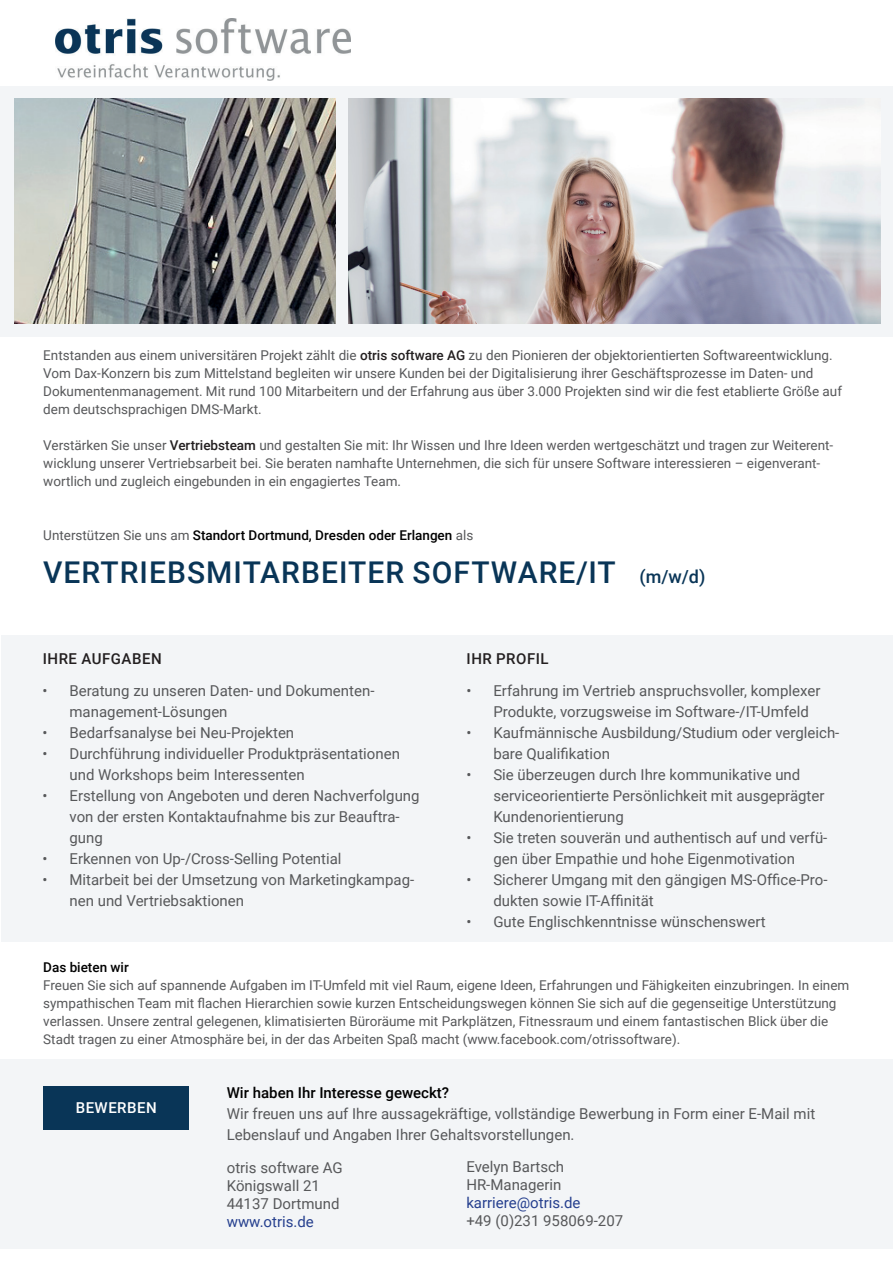
<style>
.page{position:relative;width:893px;height:1263px;background:#fff}
.page>*{position:absolute;margin:0;border:0;box-sizing:border-box;transform-origin:0 0}
.t1{font:500 30px "Roboto";letter-spacing:.035em;color:#093557}
.t2{font:15px/21px "Roboto";color:#57585a}
.t3{font:15px "Roboto";color:#253f8e}
.t4{font:500 15px "Roboto";color:#000}
.t5{font:500 15px "Roboto";letter-spacing:.035em;color:#231f20}
.t6{font:500 15px "Roboto";letter-spacing:.035em;color:#fff}
.t7{font:13.5px/18px "Roboto";color:#57585a}
.t8{font:500 13.5px "Roboto";color:#000}
.s1{font-weight:500;color:#231f20}
.s2{font-weight:400;color:#57585a}
.s3{font-size:18px}
</style>
<div class="page">
<div style="left:0;top:86px;width:893px;height:251px;background:#f3f5f7"></div>
<img style="left:15px;top:98px;width:320px;height:225px">
<img style="left:55px;top:19px;width:295px;height:61px">
<img style="left:348px;top:98px;width:532px;height:225px">
<div style="left:2px;top:635px;width:891px;height:307px;background:#f3f5f7"></div>
<div style="left:0;top:1059px;width:893px;height:190px;background:#f3f5f7"></div>
<div style="left:43px;top:1086px;width:146px;height:44px;background:#093557"></div>
<p class="t7" style="left:43px;top:346px;width:800px">Entstanden aus einem universitären Projekt zählt die <span class="s1">otris software AG</span> zu den Pionieren der objektorientierten Softwareentwicklung.<br>Vom Dax-Konzern bis zum Mittelstand begleiten wir unsere Kunden bei der Digitalisierung ihrer Geschäftsprozesse im Daten- und Dokumentenmanagement. Mit rund 100 Mitarbeitern und der Erfahrung aus über 3.000 Projekten sind wir die fest etablierte Größe auf dem deutschsprachigen DMS-Markt.</p>
<p class="t7" style="left:43px;top:436px;width:792px">Verstärken Sie unser <span class="s1">Vertriebsteam</span> und gestalten Sie mit: Ihr Wissen und Ihre Ideen werden wertgeschätzt und tragen zur Weiterent&shy;wicklung unserer Vertriebsarbeit bei. Sie beraten namhafte Unternehmen, die sich für unsere Software interessieren – eigenverant&shy;wortlich und zugleich eingebunden in ein engagiertes Team.</p>
<p class="t8" style="left:43px;top:526px;width:432px"><span class="s2">Unterstützen Sie uns am</span> Standort Dortmund, Dresden oder Erlangen <span class="s2">als</span></p>
<h1 class="t1" style="left:43px;top:551px;width:664px">VERTRIEBSMITARBEITER SOFTWARE/IT <span class="s3">(m/w/d)</span></h1>
<p class="t5" style="left:43px;top:648px;width:120px">IHRE AUFGABEN</p>
<p class="t5" style="left:467px;top:648px;width:84px">IHR PROFIL</p>
<p class="t2" style="left:493px;top:679px;width:329px;text-indent:-27px">• Erfahrung im Vertrieb anspruchsvoller, komplexer<br>Produkte, vorzugsweise im Software-/IT-Umfeld</p>
<p class="t2" style="left:493px;top:721px;width:348px;text-indent:-27px">• Kaufmännische Ausbildung/Studium oder vergleich&shy;bare Qualifikation</p>
<p class="t2" style="left:493px;top:763px;width:333px;text-indent:-27px">• Sie überzeugen durch Ihre kommunikative und serviceorientierte Persönlichkeit mit ausgeprägter<br>Kundenorientierung</p>
<p class="t2" style="left:466px;top:826px;width:363px;text-align:center">• Sie treten souverän und authentisch auf und verfü&shy;gen über Empathie und hohe Eigenmotivation</p>
<p class="t2" style="left:493px;top:868px;width:336px;text-indent:-27px">• Sicherer Umgang mit den gängigen MS-Office-Pro&shy;dukten sowie IT-Affinität</p>
<p class="t2" style="left:466px;top:910px;width:301px">• Gute Englischkenntnisse wünschenswert</p>
<p class="t2" style="left:70px;top:679px;width:306px;text-indent:-27px">• Beratung zu unseren Daten- und Dokumenten&shy;management-Lösungen</p>
<p class="t2" style="left:43px;top:721px;width:253px">• Bedarfsanalyse bei Neu-Projekten</p>
<p class="t2" style="left:70px;top:742px;width:332px;text-indent:-27px">• Durchführung individueller Produktpräsentationen und Workshops beim Interessenten</p>
<p class="t2" style="left:70px;top:784px;width:352px;text-indent:-27px">• Erstellung von Angeboten und deren Nachverfolgung von der ersten Kontaktaufnahme bis zur Beauftra&shy;gung</p>
<p class="t2" style="left:43px;top:847px;width:301px">• Erkennen von Up-/Cross-Selling Potential</p>
<p class="t2" style="left:70px;top:868px;width:346px;text-indent:-27px">• Mitarbeit bei der Umsetzung von Marketingkampag&shy;nen und Vertriebsaktionen</p>
<p class="t8" style="left:43px;top:957px;width:87px">Das bieten wir</p>
<p class="t7" style="left:43px;top:975px;width:808px">Freuen Sie sich auf spannende Aufgaben im IT-Umfeld mit viel Raum, eigene Ideen, Erfahrungen und Fähigkeiten einzubringen. In einem sympathischen Team mit flachen Hierarchien sowie kurzen Entscheidungswegen können Sie sich auf die gegenseitige Unterstützung verlassen. Unsere zentral gelegenen, klimatisierten Büroräume mit Parkplätzen, Fitnessraum und einem fantastischen Blick über die Stadt tragen zu einer Atmosphäre bei, in der das Arbeiten Spaß macht (www.facebook.com/otrissoftware).</p>
<p class="t4" style="left:227px;top:1082px;width:224px">Wir haben Ihr Interesse geweckt?</p>
<p class="t2" style="left:227px;top:1102px;width:590px">Wir freuen uns auf Ihre aussagekräftige, vollständige Bewerbung in Form einer E-Mail mit<br>Lebenslauf und Angaben Ihrer Gehaltsvorstellungen.</p>
<p class="t2" style="left:227px;top:1158px;width:117px;line-height:18px">otris software AG<br>Königswall 21<br>44137 Dortmund</p>
<p class="t3" style="left:227px;top:1211px;width:89px">www.otris.de</p>
<p class="t6" style="left:76px;top:1097px;width:83px">BEWERBEN</p>
<p class="t2" style="left:466px;top:1157px;width:99px;line-height:18px">Evelyn Bartsch<br>HR-Managerin</p>
<p class="t3" style="left:466px;top:1192px;width:116px">karriere@otris.de</p>
<p class="t2" style="left:466px;top:1209px;width:158px">+49 (0)231 958069-207</p>
</div>
